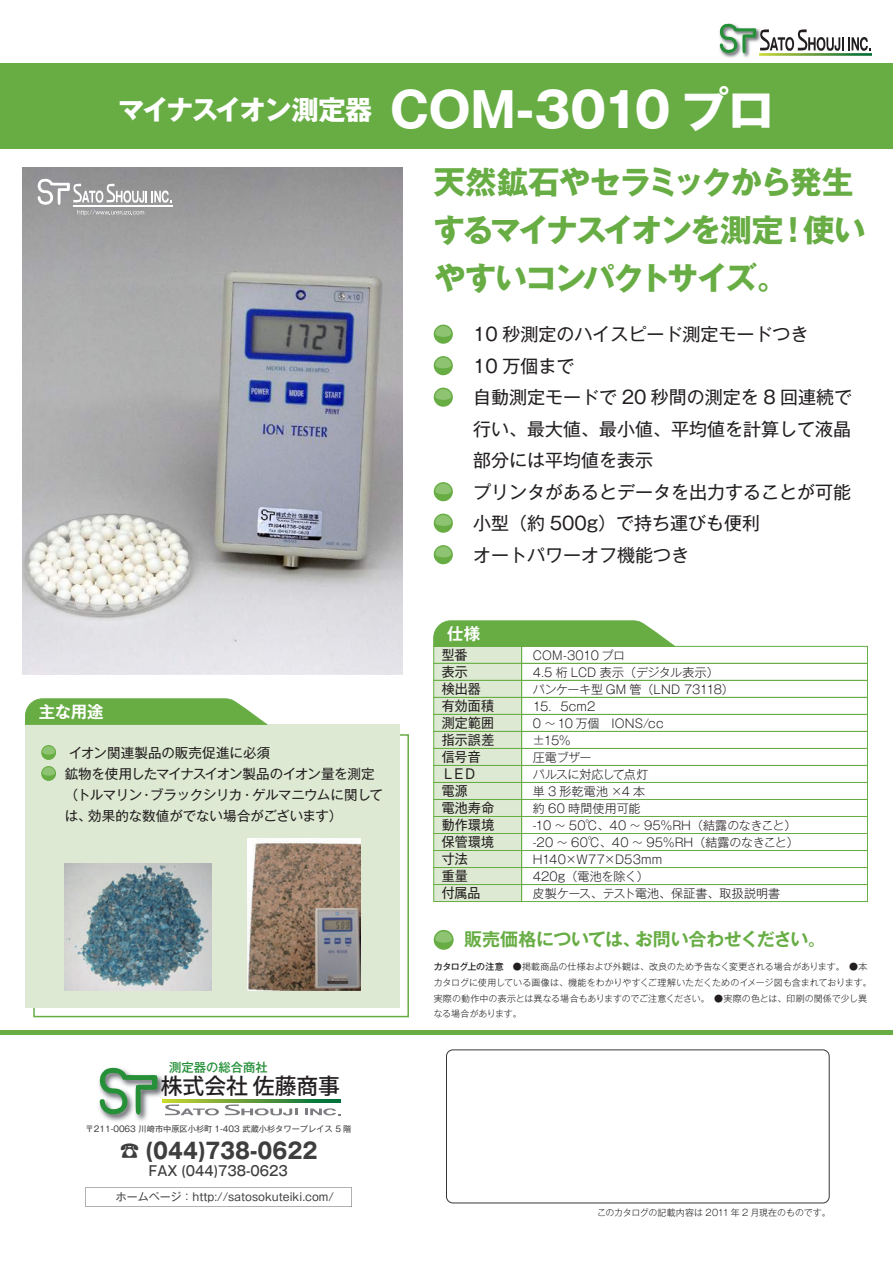
<style>
.page{position:relative;width:893px;height:1263px;background:#fff}
.page>*{position:absolute;margin:0;border:0;box-sizing:border-box;transform-origin:0 0}
.t1{font:700 31.5px/48px "Gothic MB101 Pro";letter-spacing:-.06em;color:#67ad44}
.t2{font:700 27px "Gothic MB101 Pro";letter-spacing:-.07em;color:#fff}
.t3{font:21.9px "Gothic MB101 Pro Bold 90 msp RKSJ H";color:#3e3e3f;scale:.9 1}
.t4{font:21.75px "Koz Go Pro Medium 90 msp RKSJ H";color:#231f20}
.t5{font:18px/31.5px "Gothic MB101 Pro";color:#231f20}
.t6{font:700 18px "Gothic MB101 Pro De";letter-spacing:-.02em;color:#67ad44}
.t7{font:700 16.5px "Gothic MB101 Pro De";letter-spacing:-.02em;color:#fff}
.t8{font:13.65px "Gothic MB101 Pro Medium 90 msp RKSJ H";color:#3e3e3f;scale:.9 1}
.t9{font:13.5px/21px "Gothic MB101 Pro";letter-spacing:-.005em;color:#231f20}
.t10{font:13.5px/17px "Gothic MB101 Pro";letter-spacing:.02em;color:#231f20;scale:.96 1}
.t11{font:12.3px "Gothic MB101 Pro Medium 90 msp RKSJ H";color:#269039}
.t12{font:300 12px/17px "Gothic MB101 Pro";letter-spacing:.005em;color:#231f20}
.t13{font:10.95px "Gothic MB101 Pro Regular 90 msp RKSJ H";color:#3e3e3f}
.t14{font:300 9px/15.8px "Gothic MB101 Pro";color:#231f20}
.t15{font:300 9px "Gothic MB101 Pro";letter-spacing:-.02em;color:#231f20}
.t16{font:8.25px "Gothic MB101 Pro Regular 90 msp RKSJ H";color:#3e3e3f}
.s1{font-size:48px}
.s2{font-weight:500}
</style>
<div class="page">
<hr style="left:0;top:1031px;width:893px;height:4px;background:#67ad44">
<div style="left:0;top:64px;width:893px;height:85px;background:#67ad44"></div>
<img style="left:719px;top:31px;width:43px;height:27px">
<svg style="left:720px;top:23px;width:151px;height:30px"></svg>
<img style="left:760px;top:53px;width:112px;height:2px">
<div style="left:446px;top:1050px;width:383px;height:153px;border:1px solid #231f20;border-radius:6px"></div>
<img style="left:99px;top:1075px;width:68px;height:47px">
<svg style="left:100px;top:1067px;width:58px;height:48px"></svg>
<svg style="left:164px;top:1104px;width:134px;height:11px"></svg>
<svg style="left:305px;top:1108px;width:36px;height:7px"></svg>
<svg style="left:163px;top:1099px;width:178px;height:3px"></svg>
<svg style="left:85px;top:1187px;width:267px;height:20px"></svg>
<div style="left:434px;top:930px;width:20px;height:20px;background:#67ad44;border-radius:50%"></div>
<svg style="left:435px;top:931px;width:17px;height:12px"></svg>
<div style="left:434px;top:646px;width:88px;height:17px;background:#dde9d2"></div>
<div style="left:434px;top:663px;width:88px;height:18px;background:#dde9d2;border:1px solid #67ad44"></div>
<div style="left:434px;top:680px;width:88px;height:18px;background:#dde9d2;border:1px solid #67ad44"></div>
<div style="left:434px;top:697px;width:88px;height:18px;background:#dde9d2;border:1px solid #67ad44"></div>
<div style="left:434px;top:714px;width:88px;height:18px;background:#dde9d2;border:1px solid #67ad44"></div>
<div style="left:434px;top:731px;width:88px;height:18px;background:#dde9d2;border:1px solid #67ad44"></div>
<div style="left:434px;top:748px;width:88px;height:18px;background:#dde9d2;border:1px solid #67ad44"></div>
<div style="left:434px;top:765px;width:88px;height:18px;background:#dde9d2;border:1px solid #67ad44"></div>
<div style="left:434px;top:782px;width:88px;height:18px;background:#dde9d2;border:1px solid #67ad44"></div>
<div style="left:434px;top:799px;width:88px;height:18px;background:#dde9d2;border:1px solid #67ad44"></div>
<div style="left:434px;top:816px;width:88px;height:18px;background:#dde9d2;border:1px solid #67ad44"></div>
<div style="left:434px;top:833px;width:88px;height:18px;background:#dde9d2;border:1px solid #67ad44"></div>
<div style="left:434px;top:850px;width:88px;height:18px;background:#dde9d2;border:1px solid #67ad44"></div>
<div style="left:434px;top:867px;width:88px;height:18px;background:#dde9d2;border:1px solid #67ad44"></div>
<div style="left:434px;top:884px;width:88px;height:18px;background:#dde9d2;border:1px solid #67ad44"></div>
<img style="left:23px;top:168px;width:380px;height:506px">
<svg style="left:433px;top:620px;width:242px;height:27px;background:#75b455"></svg>
<div style="left:434px;top:325px;width:19px;height:19px;background:#67ad44;border-radius:50%"></div>
<svg style="left:435px;top:326px;width:16px;height:11px"></svg>
<svg style="left:434px;top:356px;width:19px;height:19px"></svg>
<svg style="left:435px;top:358px;width:16px;height:10px"></svg>
<div style="left:434px;top:388px;width:19px;height:19px;background:#67ad44;border-radius:50%"></div>
<svg style="left:435px;top:389px;width:16px;height:11px"></svg>
<svg style="left:434px;top:482px;width:19px;height:19px"></svg>
<svg style="left:435px;top:484px;width:16px;height:10px"></svg>
<div style="left:434px;top:514px;width:19px;height:19px;background:#67ad44;border-radius:50%"></div>
<svg style="left:435px;top:515px;width:16px;height:11px"></svg>
<svg style="left:434px;top:545px;width:19px;height:19px"></svg>
<svg style="left:435px;top:547px;width:16px;height:10px"></svg>
<div style="left:521px;top:646px;width:347px;height:17px;border:1px solid #67ad44"></div>
<div style="left:521px;top:663px;width:347px;height:18px;border:1px solid #67ad44"></div>
<div style="left:521px;top:680px;width:347px;height:18px;border:1px solid #67ad44"></div>
<div style="left:521px;top:697px;width:347px;height:18px;border:1px solid #67ad44"></div>
<div style="left:521px;top:714px;width:347px;height:18px;border:1px solid #67ad44"></div>
<div style="left:521px;top:731px;width:347px;height:18px;border:1px solid #67ad44"></div>
<div style="left:521px;top:748px;width:347px;height:18px;border:1px solid #67ad44"></div>
<div style="left:521px;top:765px;width:347px;height:18px;border:1px solid #67ad44"></div>
<div style="left:521px;top:782px;width:347px;height:18px;border:1px solid #67ad44"></div>
<div style="left:521px;top:799px;width:347px;height:18px;border:1px solid #67ad44"></div>
<div style="left:521px;top:816px;width:347px;height:18px;border:1px solid #67ad44"></div>
<div style="left:521px;top:833px;width:347px;height:18px;border:1px solid #67ad44"></div>
<div style="left:521px;top:850px;width:347px;height:18px;border:1px solid #67ad44"></div>
<div style="left:521px;top:867px;width:347px;height:18px;border:1px solid #67ad44"></div>
<div style="left:521px;top:884px;width:347px;height:18px;border:1px solid #67ad44"></div>
<div style="left:26px;top:724px;width:374px;height:284px;background:#dde9d2"></div>
<svg style="left:41px;top:745px;width:15px;height:15px"></svg>
<svg style="left:42px;top:746px;width:13px;height:8px"></svg>
<svg style="left:41px;top:766px;width:15px;height:15px"></svg>
<svg style="left:42px;top:767px;width:13px;height:8px"></svg>
<svg style="left:25px;top:698px;width:242px;height:27px;background:#75b455"></svg>
<hr style="left:73px;top:205px;width:99px;height:2px;background:#fff">
<svg style="left:38px;top:178px;width:133px;height:37px"></svg>
<img style="left:248px;top:838px;width:112px;height:153px">
<img style="left:65px;top:864px;width:146px;height:127px">
<h2 class="t2" style="left:118px;top:87px;width:659px">マイナスイオン測定器 <span class="s1">COM-3010 プロ</span></h2>
<h1 class="t1" style="left:434px;top:154px;width:433px">天然鉱石やセラミックから発生するマイナスイオンを測定！使いやすいコンパクトサイズ。</h1>
<h3 class="t5" style="left:473px;top:316px;width:380px">10 秒測定のハイスピード測定モードつき<br>10 万個まで<br>自動測定モードで 20 秒間の測定を 8 回連続で行い、最大値、最小値、平均値を計算して液晶部分には平均値を表示<br>プリンタがあるとデータを出力することが可能小型（約 500g）で持ち運びも便利<br>オートパワーオフ機能つき</h3>
<h3 class="t7" style="left:39px;top:698px;width:66px">主な用途</h3>
<p class="t9" style="left:65px;top:741px;width:320px;text-indent:4px">イオン関連製品の販売促進に必須<br>鉱物を使用したマイナスイオン製品のイオン量を測定（トルマリン・ブラックシリカ・ゲルマニウムに関しては、効果的な数値がでない場合がございます）</p>
<p class="t11" style="left:169px;top:1056px;width:100px">測定器の総合商社</p>
<h3 class="t4" style="left:161px;top:1072px;width:181px">株式会社 佐藤商事</h3>
<p class="t16" style="left:86px;top:1122px;width:267px">〒211-0063 川崎市中原区小杉町 1-403 武蔵小杉タワープレイス 5 階</p>
<h3 class="t3" style="left:120px;top:1132px;width:221px">☎ (044)738-0622</h3>
<p class="t8" style="left:149px;top:1159px;width:156px">FAX (044)738-0623</p>
<p class="t13" style="left:116px;top:1188px;width:220px">ホームページ：http://satosokuteiki.com/</p>
<h3 class="t7" style="left:447px;top:620px;width:34px">仕様</h3>
<p class="t10" style="left:442px;top:645px;width:56px">型番<br>表示<br>検出器有効面積測定範囲指示誤差信号音<br>ＬＥＤ<br>電源<br>電池寿命動作環境保管環境寸法<br>重量<br>付属品</p>
<p class="t12" style="left:533px;top:645px;width:267px">COM-3010 プロ<br>4.5 桁 LCD 表示（デジタル表示）<br>パンケーキ型 GM 管（LND 73118）<br>15．5cm2<br>0 ～10 万個　IONS/cc<br>±15％<br>圧電ブザー<br>パルスに対応して点灯<br>単 3 形乾電池 ×4 本　<br>約 60 時間使用可能<br>-10 ～ 50℃、40 ～ 95％RH（結露のなきこと）-20 ～ 60℃、40 ～ 95％RH（結露のなきこと）<br>H140×W77×D53mm<br>420g（電池を除く）<br>皮製ケース、テスト電池、保証書、取扱説明書</p>
<h3 class="t6" style="left:464px;top:924px;width:363px">販売価格については、お問い合わせください。</h3>
<p class="t14" style="left:434px;top:957px;width:440px"><span class="s2">カタログ上の注意　</span>●掲載商品の仕様および外観は、改良のため予告なく変更される場合があります。　●本カタログに使用している画像は、機能をわかりやすくご理解いただくためのイメージ図も含まれております。実際の動作中の表示とは異なる場合もありますのでご注意ください。　●実際の色とは、印刷の関係で少し異なる場合があります。</p>
<p class="t15" style="left:597px;top:1205px;width:235px">このカタログの記載内容は 2011 年 2 月現在のものです。</p>
</div>
